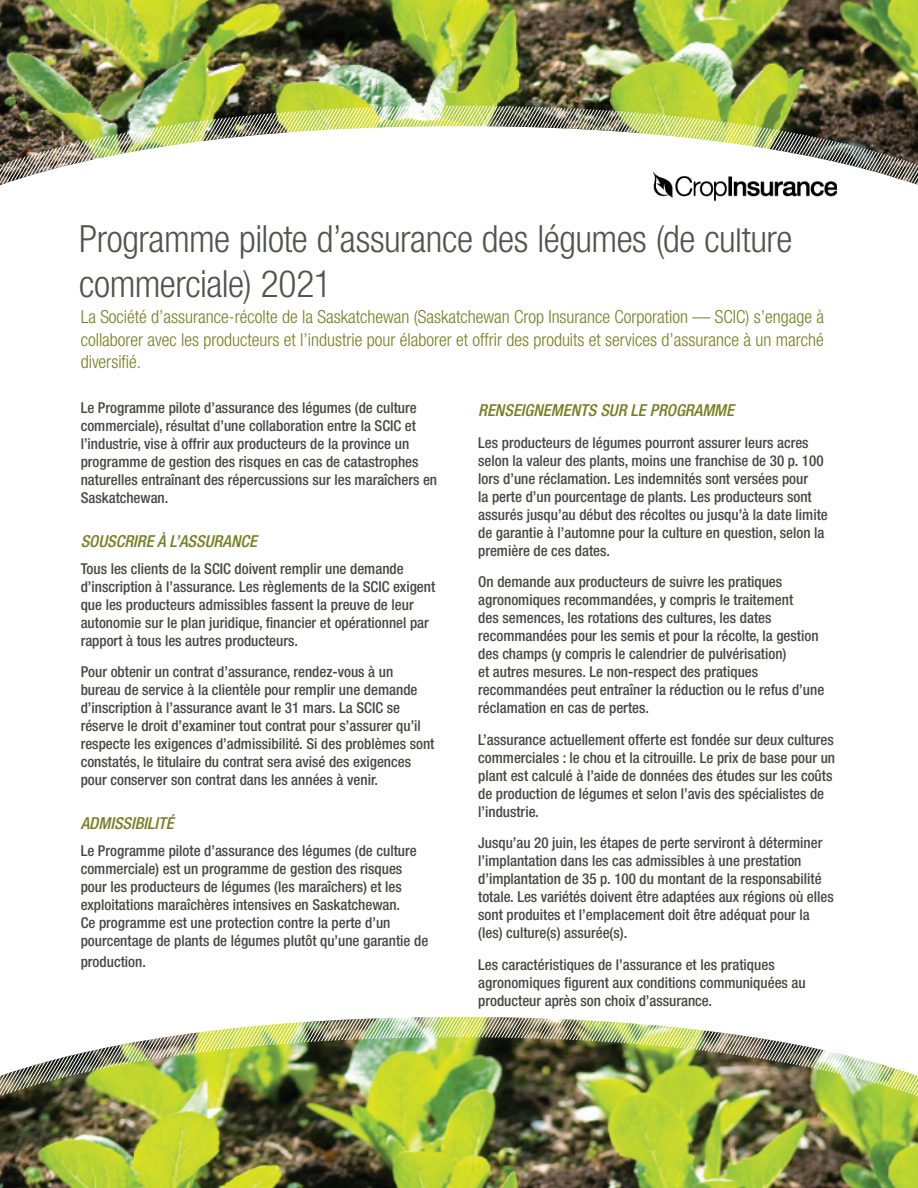
<style>
.page{position:relative;width:918px;height:1188px;background:#fff}
.page>*{position:absolute;margin:0;border:0;box-sizing:border-box;transform-origin:0 0}
.t1{font:300 condensed 37.5px/45px "Helvetica Neue LT Std";letter-spacing:-.015em;color:#51554d}
.Intro{font:300 condensed 18px/22.5px "Helvetica Neue LT Std";color:#767f22;text-align:justify}
.Heading{font:italic 500 condensed 16.5px "Helvetica Neue LT Std";color:#767f22}
.Body{font:italic 500 condensed 16.5px "Helvetica Neue LT Std";color:#767f22}
.Body-2{font:500 condensed 15px/18px "Helvetica Neue LT Std";color:#464943}
</style>
<div class="page">
<img style="left:0;top:1096px;width:918px;height:92px">
<img style="left:0;top:1017px;width:492px;height:79px">
<img style="left:492px;top:1017px;width:426px;height:79px">
<img style="left:0;top:0;width:918px;height:106px">
<img style="left:0;top:106px;width:492px;height:79px">
<img style="left:492px;top:106px;width:426px;height:79px">
<img style="left:654px;top:173px;width:183px;height:28px">
<div style="left:727px;top:198px;width:151px;height:30px;background:#fff"></div>
<p class="t1" style="left:79px;top:216px;width:715px">Programme pilote d’assurance des légumes (de culture commerciale) 2021</p>
<p class="Intro" style="left:81px;top:305px;width:745px">La Société d’assurance-récolte de la Saskatchewan (Saskatchewan Crop Insurance Corporation — SCIC) s’engage à collaborer avec les producteurs et l’industrie pour élaborer et offrir des produits et services d’assurance à un marché diversifié.</p>
<p class="Body-2" style="left:81px;top:399px;width:358px">Le Programme pilote d’assurance des légumes (de culture commerciale), résultat d’une collaboration entre la SCIC et l’industrie, vise à offrir aux producteurs de la province un programme de gestion des risques en cas de catastrophes naturelles entraînant des répercussions sur les maraîchers en Saskatchewan.</p>
<p class="Heading" style="left:81px;top:531px;width:178px">SOUSCRIRE À L’ASSURANCE</p>
<p class="Body-2" style="left:81px;top:559px;width:356px">Tous les clients de la SCIC doivent remplir une demande d’inscription à l’assurance. Les règlements de la SCIC exigent que les producteurs admissibles fassent la preuve de leur autonomie sur le plan juridique, financier et opérationnel par rapport à tous les autres producteurs.</p>
<p class="Body-2" style="left:81px;top:663px;width:355px">Pour obtenir un contrat d’assurance, rendez-vous à un bureau de service à la clientèle pour remplir une demande d’inscription à l’assurance avant le 31 mars. La SCIC se réserve le droit d’examiner tout contrat pour s’assurer qu’il respecte les exigences d’admissibilité. Si des problèmes sont constatés, le titulaire du contrat sera avisé des exigences pour conserver son contrat dans les années à venir.</p>
<p class="Heading" style="left:81px;top:813px;width:95px">ADMISSIBILITÉ</p>
<p class="Body-2" style="left:81px;top:841px;width:349px">Le Programme pilote d’assurance des légumes (de culture commerciale) est un programme de gestion des risques pour les producteurs de légumes (les maraîchers) et les exploitations maraîchères intensives en Saskatchewan.<br>Ce programme est une protection contre la perte d’un pourcentage de plants de légumes plutôt qu’une garantie de</p>
<p class="Body-2" style="left:81px;top:952px;width:67px">production.</p>
<p class="Body" style="left:478px;top:400px;width:257px">RENSEIGNEMENTS SUR LE PROGRAMME</p>
<p class="Body-2" style="left:478px;top:433px;width:351px">Les producteurs de légumes pourront assurer leurs acres selon la valeur des plants, moins une franchise de 30 p. 100 lors d’une réclamation. Les indemnités sont versées pour<br>la perte d’un pourcentage de plants. Les producteurs sont assurés jusqu’au début des récoltes ou jusqu’à la date limite de garantie à l’automne pour la culture en question, selon la première de ces dates.</p>
<p class="Body-2" style="left:478px;top:573px;width:348px">On demande aux producteurs de suivre les pratiques agronomiques recommandées, y compris le traitement<br>des semences, les rotations des cultures, les dates recommandées pour les semis et pour la récolte, la gestion des champs (y compris le calendrier de pulvérisation)<br>et autres mesures. Le non-respect des pratiques recommandées peut entraîner la réduction ou le refus d’une réclamation en cas de pertes.</p>
<p class="Body-2" style="left:478px;top:730px;width:358px">L’assurance actuellement offerte est fondée sur deux cultures commerciales : le chou et la citrouille. Le prix de base pour un plant est calculé à l’aide de données des études sur les coûts de production de légumes et selon l’avis des spécialistes de l’industrie.</p>
<p class="Body-2" style="left:478px;top:834px;width:357px">Jusqu’au 20 juin, les étapes de perte serviront à déterminer l’implantation dans les cas admissibles à une prestation d’implantation de 35 p. 100 du montant de la responsabilité totale. Les variétés doivent être adaptées aux régions où elles sont produites et l’emplacement doit être adéquat pour la (les) culture(s) assurée(s).</p>
<p class="Body-2" style="left:478px;top:955px;width:329px">Les caractéristiques de l’assurance et les pratiques agronomiques figurent aux conditions communiquées au producteur après son choix d’assurance.</p>
</div>
